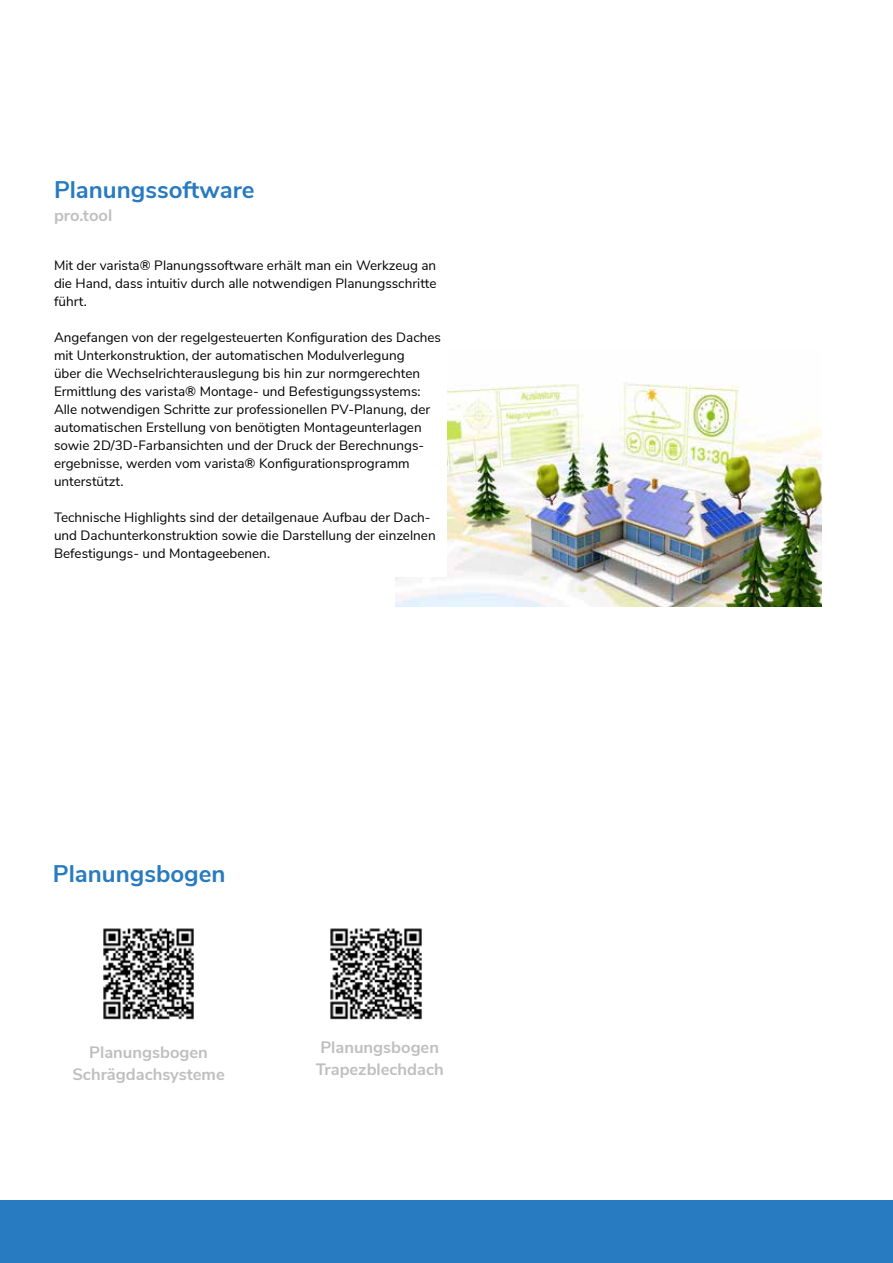
<style>
.page{position:relative;width:893px;height:1263px;background:#fff}
.page>*{position:absolute;margin:0;border:0;box-sizing:border-box;transform-origin:0 0}
.t1{font:700 24px "Nunito Sans";color:#287bc0}
.t2{font:700 16.5px/22.5px "Nunito Sans";color:#bfbfc0;text-align:center}
.t3{font:13.5px/18px "Nunito Sans";color:#000}
</style>
<div class="page">
<div style="left:0;top:1200px;width:893px;height:63px;background:#287bc0"></div>
<img style="left:396px;top:383px;width:426px;height:224px">
<div style="left:54px;top:162px;width:392px;height:415px;background:#fff"></div>
<img style="left:103px;top:928px;width:91px;height:92px">
<img style="left:330px;top:928px;width:92px;height:92px">
<h1 class="t1" style="left:54px;top:172px;width:202px">Planungssoftware</h1>
<p class="t2" style="left:54px;top:203px;width:60px">pro.tool</p>
<p class="t3" style="left:54px;top:255px;width:384px;text-align:justify">Mit der varista® Planungssoftware erhält man ein Werkzeug an die Hand, dass intuitiv durch alle notwendigen Planungsschritte führt.</p>
<p class="t3" style="left:54px;top:327px;width:389px">Angefangen von der regelgesteuerten Konfiguration des Daches mit Unterkonstruktion, der automatischen Modulverlegung<br>über die Wechselrichterauslegung bis hin zur normgerechten Ermittlung des varista® Montage- und Befestigungssystems:<br>Alle notwendigen Schritte zur professionellen PV-Planung, der automatischen Erstellung von benötigten Montageunterlagen sowie 2D/3D-Farbansichten und der Druck der Berechnungs&shy;ergebnisse, werden vom varista® Konfigurationsprogramm unterstützt.</p>
<p class="t3" style="left:54px;top:507px;width:383px">Technische Highlights sind der detailgenaue Aufbau der Dach&shy;und Dachunterkonstruktion sowie die Darstellung der einzelnen<br>Befestigungs- und Montageebenen.</p>
<h1 class="t1" style="left:53px;top:856px;width:174px">Planungsbogen</h1>
<p class="t2" style="left:72px;top:1039px;width:154px">Planungsbogen<br>Schrägdachsysteme</p>
<p class="t2" style="left:316px;top:1035px;width:130px;text-align:left">Planungsbogen<br>Trapezblechdach</p>
</div>
